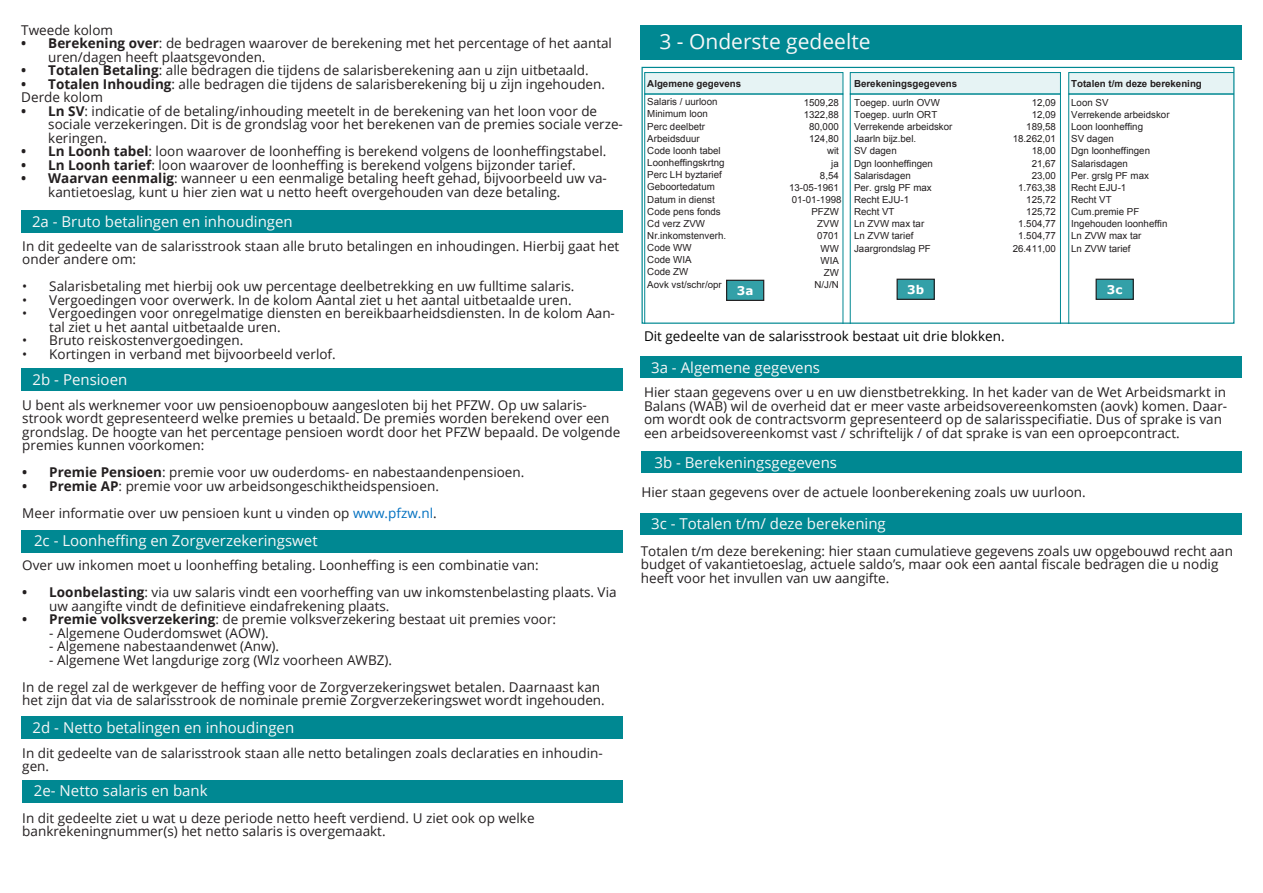
<style>
.page{position:relative;width:1263px;height:893px;background:#fff}
.page>*{position:absolute;margin:0;border:0;box-sizing:border-box;transform-origin:0 0}
.t1{font:21px "Open Sans";color:#f7f7f8}
.t2{font:15px "Open Sans";color:#f7f7f8}
.t3{font:13.5px/13.5px "Open Sans";color:#231f20}
.t4{font:13.5px "Open Sans";color:#000}
.t5{font:700 12px "Verdana";color:#fff}
.t6{font:9.75px/12.1px "Arial";color:#231f20}
.t7{font:700 9.75px/18.3px "Arial";color:#231f20}
.s1{font-weight:700}
.s2{color:#0070c0}
.s3{font-weight:400}
</style>
<div class="page">
<div style="left:21px;top:530px;width:602px;height:22px;background:#008892"></div>
<div style="left:21px;top:716px;width:602px;height:23px;background:#008892"></div>
<div style="left:640px;top:26px;width:602px;height:34px;background:#008892"></div>
<div style="left:640px;top:357px;width:602px;height:21px;background:#008892"></div>
<div style="left:641px;top:452px;width:601px;height:21px;background:#008892"></div>
<div style="left:640px;top:513px;width:602px;height:21px;background:#008892"></div>
<div style="left:23px;top:780px;width:600px;height:22px;background:#008892"></div>
<svg style="left:850px;top:94px;width:211px;height:228px"></svg>
<svg style="left:644px;top:94px;width:199px;height:228px"></svg>
<div style="left:645px;top:73px;width:198px;height:21px;background:#e6f3f4"></div>
<div style="left:850px;top:73px;width:210px;height:21px;background:#e6f3f4"></div>
<div style="left:644px;top:72px;width:199px;height:22px;border:1px solid #008892"></div>
<div style="left:850px;top:72px;width:211px;height:22px;border:1px solid #008892"></div>
<svg style="left:1068px;top:72px;width:164px;height:250px"></svg>
<div style="left:641px;top:67px;width:593px;height:257px;border:1px solid #008892"></div>
<div style="left:727px;top:280px;width:37px;height:20px;background:#33a0a8"></div>
<div style="left:726px;top:280px;width:38px;height:21px;border:1px solid #231f20"></div>
<div style="left:897px;top:279px;width:37px;height:20px;background:#33a0a8"></div>
<div style="left:896px;top:279px;width:39px;height:21px;border:1px solid #231f20"></div>
<div style="left:1096px;top:279px;width:37px;height:20px;background:#33a0a8"></div>
<div style="left:1095px;top:279px;width:39px;height:21px;border:1px solid #231f20"></div>
<div style="left:21px;top:211px;width:602px;height:22px;background:#008892"></div>
<div style="left:21px;top:368px;width:602px;height:22px;background:#008892"></div>
<p class="t3" style="left:21px;top:23px;width:93px">Tweede kolom</p>
<p class="t3" style="left:48px;top:36px;width:565px;text-indent:-27px"><span class="s1">• Berekening over</span>: de bedragen waarover de berekening met het percentage of het aantal uren/dagen heeft plaatsgevonden.</p>
<p class="t3" style="left:21px;top:63px;width:569px"><span class="s1">• Totalen Betaling</span>: alle bedragen die tijdens de salarisberekening aan u zijn uitbetaald.</p>
<p class="t3" style="left:21px;top:77px;width:585px"><span class="s1">• Totalen Inhouding</span>: alle bedragen die tijdens de salarisberekening bij u zijn ingehouden.</p>
<p class="t3" style="left:21px;top:90px;width:83px">Derde kolom</p>
<p class="t3" style="left:48px;top:104px;width:576px;text-indent:-27px"><span class="s1">• Ln SV</span>: indicatie of de betaling/inhouding meetelt in de berekening van het loon voor de sociale verzekeringen. Dit is de grondslag voor het berekenen van de premies sociale verze&shy;keringen.</p>
<p class="t3" style="left:21px;top:144px;width:587px"><span class="s1">• Ln Loonh tabel</span>: loon waarover de loonheffing is berekend volgens de loonheffingstabel.</p>
<p class="t3" style="left:21px;top:158px;width:556px"><span class="s1">• Ln Loonh tarief</span>: loon waarover de loonheffing is berekend volgens bijzonder tarief.</p>
<p class="t3" style="left:48px;top:171px;width:560px;text-indent:-27px"><span class="s1">• Waarvan eenmalig</span>: wanneer u een eenmalige betaling heeft gehad, bijvoorbeeld uw va&shy;kantietoeslag, kunt u hier zien wat u netto heeft overgehouden van deze betaling.</p>
<p class="t2" style="left:32px;top:212px;width:262px">2a - Bruto betalingen en inhoudingen</p>
<p class="t3" style="left:22px;top:239px;width:598px">In dit gedeelte van de salarisstrook staan alle bruto betalingen en inhoudingen. Hierbij gaat het onder andere om:</p>
<p class="t3" style="left:22px;top:279px;width:554px">• Salarisbetaling met hierbij ook uw percentage deelbetrekking en uw fulltime salaris.</p>
<p class="t3" style="left:22px;top:293px;width:551px">• Vergoedingen voor overwerk. In de kolom Aantal ziet u het aantal uitbetaalde uren.</p>
<p class="t3" style="left:49px;top:306px;width:567px;text-indent:-27px">• Vergoedingen voor onregelmatige diensten en bereikbaarheidsdiensten. In de kolom Aan&shy;tal ziet u het aantal uitbetaalde uren.</p>
<p class="t3" style="left:22px;top:333px;width:223px">• Bruto reiskostenvergoedingen.</p>
<p class="t3" style="left:22px;top:347px;width:315px">• Kortingen in verband met bijvoorbeeld verlof.</p>
<p class="t2" style="left:33px;top:369px;width:96px">2b - Pensioen</p>
<p class="t3" style="left:22px;top:398px;width:599px">U bent als werknemer voor uw pensioenopbouw aangesloten bij het PFZW. Op uw salaris&shy;strook wordt gepresenteerd welke premies u betaald. De premies worden berekend over een grondslag. De hoogte van het percentage pensioen wordt door het PFZW bepaald. De volgende premies kunnen voorkomen:</p>
<p class="t3" style="left:22px;top:465px;width:504px"><span class="s1">• Premie Pensioen</span>: premie voor uw ouderdoms- en nabestaandenpensioen.</p>
<p class="t3" style="left:22px;top:479px;width:418px"><span class="s1">• Premie AP</span>: premie voor uw arbeidsongeschiktheidspensioen.</p>
<p class="t3" style="left:22px;top:506px;width:416px">Meer informatie over uw pensioen kunt u vinden op <span class="s2">www.pfzw.nl</span>.</p>
<p class="t2" style="left:34px;top:531px;width:285px">2c - Loonheffing en Zorgverzekeringswet</p>
<p class="t3" style="left:22px;top:558px;width:518px">Over uw inkomen moet u loonheffing betaling. Loonheffing is een combinatie van:</p>
<p class="t3" style="left:49px;top:585px;width:569px;text-indent:-27px"><span class="s1">• Loonbelasting</span>: via uw salaris vindt een voorheffing van uw inkomstenbelasting plaats. Via uw aangifte vindt de definitieve eindafrekening plaats.</p>
<p class="t3" style="left:22px;top:612px;width:535px"><span class="s1">• Premie volksverzekering</span>: de premie volksverzekering bestaat uit premies voor:</p>
<p class="t3" style="left:49px;top:626px;width:221px">- Algemene Ouderdomswet (AOW).</p>
<p class="t3" style="left:49px;top:639px;width:231px">- Algemene nabestaandenwet (Anw).</p>
<p class="t3" style="left:49px;top:653px;width:344px">- Algemene Wet langdurige zorg (Wlz voorheen AWBZ).</p>
<p class="t3" style="left:22px;top:680px;width:584px">In de regel zal de werkgever de heffing voor de Zorgverzekeringswet betalen. Daarnaast kan het zijn dat via de salarisstrook de nominale premie Zorgverzekeringswet wordt ingehouden.</p>
<p class="t2" style="left:33px;top:717px;width:263px">2d - Netto betalingen en inhoudingen</p>
<p class="t3" style="left:22px;top:746px;width:582px">In dit gedeelte van de salarisstrook staan alle netto betalingen zoals declaraties en inhoudin&shy;gen.</p>
<p class="t2" style="left:34px;top:781px;width:175px">2e- Netto salaris en bank</p>
<p class="t3" style="left:22px;top:810px;width:514px">In dit gedeelte ziet u wat u deze periode netto heeft verdiend. U ziet ook op welke bankrekeningnummer(s) het netto salaris is overgemaakt.</p>
<p class="t1" style="left:659px;top:27px;width:213px">3 - Onderste gedeelte</p>
<p class="t7" style="left:1071px;top:75px;width:132px">Totalen t/m deze berekening<br><span class="s3">Loon SV</span></p>
<p class="t6" style="left:1071px;top:108px;width:100px">Verrekende arbeidskor<br>Loon loonheffing<br>SV dagen<br>Dgn loonheffingen<br>Salarisdagen<br>Per. grslg PF max<br>Recht EJU-1<br>Recht VT<br>Cum.premie PF<br>Ingehouden loonheffin<br>Ln ZVW max tar<br>Ln ZVW tarief</p>
<p class="t7" style="left:647px;top:76px;width:95px;line-height:17.7px">Algemene gegevens<br><span class="s3">Salaris / uurloon</span></p>
<p class="t6" style="left:647px;top:108px;width:80px">Minimum loon<br>Perc deelbetr<br>Arbeidsduur<br>Code loonh tabel<br>Loonheffingskrtng<br>Perc LH byztarief<br>Geboortedatum<br>Datum in dienst<br>Code pens fonds<br>Cd verz ZVW<br>Nr.inkomstenverh.<br>Code WW<br>Code WIA<br>Code ZW<br>Aovk vst/schr/opr</p>
<p class="t6" style="left:789px;top:96px;width:54px;text-align:right">1509,28<br>1322,88<br>80,000<br>124,80<br>wit<br>ja<br>8,54<br>13-05-1961<br>01-01-1998<br>PFZW<br>ZVW<br>0701<br>WW<br>WIA<br>ZW<br>N/J/N</p>
<p class="t7" style="left:854px;top:75px;width:105px">Berekeningsgegevens<br><span class="s3">Toegep. uurln OVW</span></p>
<p class="t6" style="left:854px;top:108px;width:100px">Toegep. uurln ORT<br>Verrekende arbeidskor<br>Jaarln bijz.bel.<br>SV dagen<br>Dgn loonheffingen<br>Salarisdagen<br>Per. grslg PF max<br>Recht EJU-1<br>Recht VT<br>Ln ZVW max tar<br>Ln ZVW tarief<br>Jaargrondslag PF</p>
<p class="t6" style="left:1013px;top:96px;width:45px;text-align:right">12,09<br>12,09<br>189,58<br>18.262,01<br>18,00<br>21,67<br>23,00<br>1.763,38<br>125,72<br>125,72<br>1.504,77<br>1.504,77<br>26.411,00</p>
<p class="t5" style="left:737px;top:282px;width:18px">3a</p>
<p class="t5" style="left:907px;top:281px;width:18px">3b</p>
<p class="t5" style="left:1107px;top:281px;width:17px">3c</p>
<p class="t4" style="left:644px;top:327px;width:362px">Dit gedeelte van de salarisstrook bestaat uit drie blokken.</p>
<p class="t2" style="left:651px;top:357px;width:170px">3a - Algemene gegevens</p>
<p class="t3" style="left:644px;top:385px;width:585px">Hier staan gegevens over u en uw dienstbetrekking. In het kader van de Wet Arbeidsmarkt in Balans (WAB) wil de overheid dat er meer vaste arbeidsovereenkomsten (aovk) komen. Daar&shy;om wordt ook de contractsvorm gepresenteerd op de salarisspecifiatie. Dus of sprake is van een arbeidsovereenkomst vast / schriftelijk / of dat sprake is van een oproepcontract.</p>
<p class="t2" style="left:654px;top:452px;width:184px">3b - Berekeningsgegevens</p>
<p class="t3" style="left:641px;top:485px;width:446px">Hier staan gegevens over de actuele loonberekening zoals uw uurloon.</p>
<p class="t2" style="left:651px;top:513px;width:236px">3c - Totalen t/m/ deze berekening</p>
<p class="t3" style="left:641px;top:544px;width:594px">Totalen t/m deze berekening: hier staan cumulatieve gegevens zoals uw opgebouwd recht aan budget of vakantietoeslag, actuele saldo’s, maar ook een aantal fiscale bedragen die u nodig heeft voor het invullen van uw aangifte.</p>
</div>
